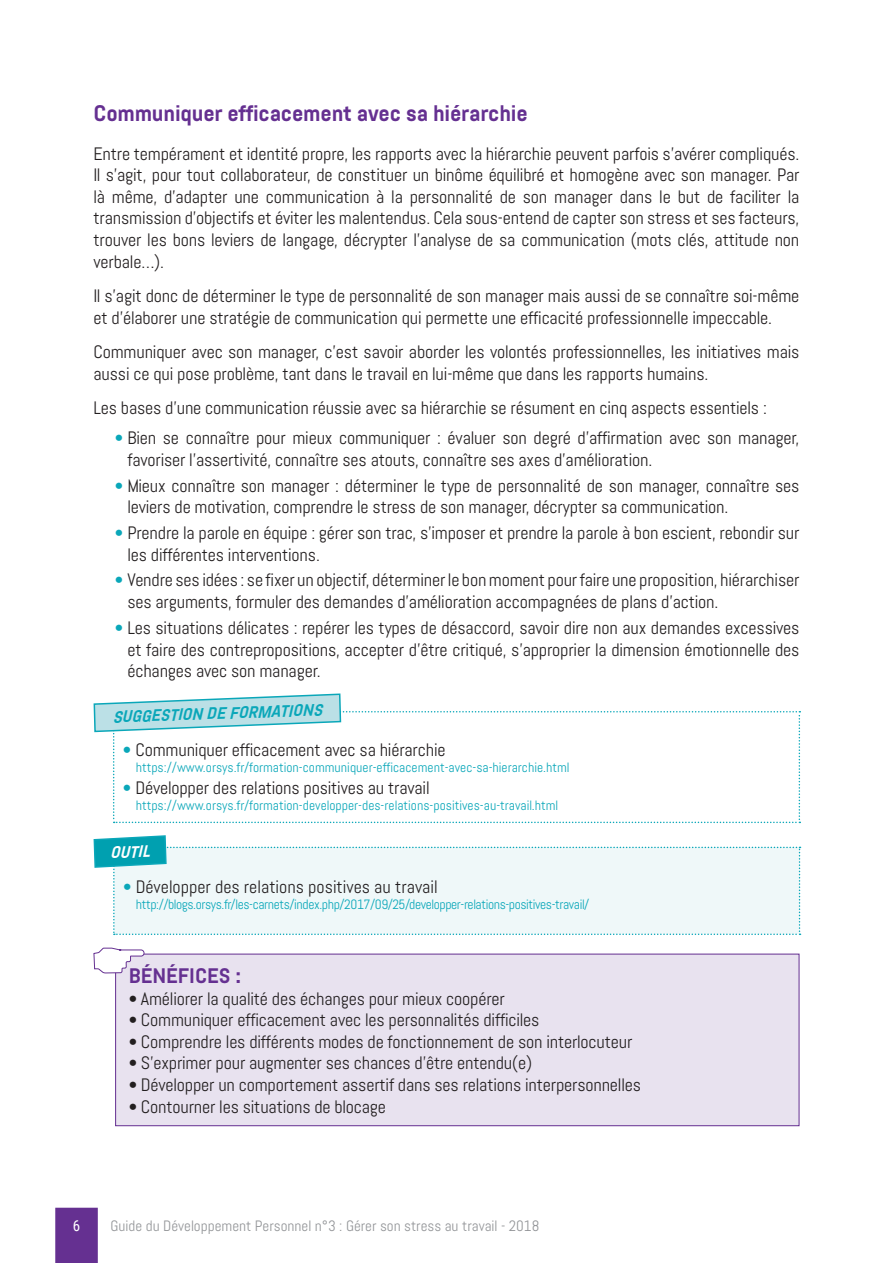
<style>
.page{position:relative;width:893px;height:1263px;background:#fff}
.page>*{position:absolute;margin:0;border:0;box-sizing:border-box;transform-origin:0 0}
.t1{font:700 22.5px "Abel Pro";letter-spacing:-.01em;color:#653091}
.t2{font:700 21px "Abel Pro";color:#653091}
.t3{font:18px/21.6px "Abel Pro";letter-spacing:-.01em;color:#231f20}
.t4{font:italic 700 16.5px "Abel Pro";color:#0aa7b9}
.t5{font:italic 700 16.5px "Abel Pro";color:#fff}
.t6{font:15px "Abel Pro";color:#939598}
.t7{font:15px "Roboto Condensed";color:#fff}
.t8{font:13.5px "Abel Pro";color:#0aa7b9}
.t9{font:13.5px "Abel Pro";letter-spacing:-.03em;color:#0aa7b9}
.s1{color:#0aa7b9}
</style>
<div class="page">
<div style="left:55px;top:1208px;width:43px;height:55px;background:#653091"></div>
<svg style="left:93px;top:693px;width:707px;height:130px"></svg>
<svg style="left:93px;top:835px;width:707px;height:100px"></svg>
<div style="left:116px;top:954px;width:683px;height:172px;background:#e8e2ef"></div>
<div style="left:115px;top:954px;width:684px;height:172px;border:1px solid #653091"></div>
<svg style="left:93px;top:947px;width:52px;height:27px"></svg>
<p class="t1" style="left:94px;top:98px;width:436px">Communiquer efficacement avec sa hiérarchie</p>
<p class="t3" style="left:94px;top:143px;width:707px;text-align:justify">Entre tempérament et identité propre, les rapports avec la hiérarchie peuvent parfois s’avérer compliqués.<br>Il s’agit, pour tout collaborateur, de constituer un binôme équilibré et homogène avec son manager. Par là même, d’adapter une communication à la personnalité de son manager dans le but de faciliter la transmission d’objectifs et éviter les malentendus. Cela sous-entend de capter son stress et ses facteurs, trouver les bons leviers de langage, décrypter l’analyse de sa communication (mots clés, attitude non verbale…).</p>
<p class="t3" style="left:94px;top:285px;width:707px">Il s’agit donc de déterminer le type de personnalité de son manager mais aussi de se connaître soi-même et d’élaborer une stratégie de communication qui permette une efficacité professionnelle impeccable.</p>
<p class="t3" style="left:94px;top:341px;width:707px">Communiquer avec son manager, c’est savoir aborder les volontés professionnelles, les initiatives mais aussi ce qui pose problème, tant dans le travail en lui-même que dans les rapports humains.</p>
<p class="t3" style="left:94px;top:397px;width:675px">Les bases d’une communication réussie avec sa hiérarchie se résument en cinq aspects essentiels :</p>
<p class="t3" style="left:127px;top:427px;width:673px;text-indent:-13px"><span class="s1">•</span> Bien se connaître pour mieux communiquer : évaluer son degré d’affirmation avec son manager, favoriser l’assertivité, connaître ses atouts, connaître ses axes d’amélioration.</p>
<p class="t3" style="left:127px;top:475px;width:674px;text-indent:-13px"><span class="s1">•</span> Mieux connaître son manager : déterminer le type de personnalité de son manager, connaître ses leviers de motivation, comprendre le stress de son manager, décrypter sa communication.</p>
<p class="t3" style="left:127px;top:522px;width:674px;text-indent:-13px"><span class="s1">•</span> Prendre la parole en équipe : gérer son trac, s’imposer et prendre la parole à bon escient, rebondir sur les différentes interventions.</p>
<p class="t3" style="left:127px;top:569px;width:673px;text-indent:-13px"><span class="s1">•</span> Vendre ses idées : se fixer un objectif, déterminer le bon moment pour faire une proposition, hiérarchiser ses arguments, formuler des demandes d’amélioration accompagnées de plans d’action.</p>
<p class="t3" style="left:127px;top:617px;width:674px;text-align:justify;text-indent:-13px"><span class="s1">•</span> Les situations délicates : repérer les types de désaccord, savoir dire non aux demandes excessives et faire des contrepropositions, accepter d’être critiqué, s’approprier la dimension émotionnelle des échanges avec son manager.</p>
<p class="t4" style="left:112px;top:705px;width:211px;rotate:-2deg">SUGGESTION DE FORMATIONS</p>
<p class="t3" style="left:123px;top:739px;width:324px"><span class="s1">•</span> Communiquer efficacement avec sa hiérarchie</p>
<p class="t8" style="left:136px;top:759px;width:435px">https://www.orsys.fr/formation-communiquer-efficacement-avec-sa-hierarchie.html</p>
<p class="t3" style="left:123px;top:777px;width:308px"><span class="s1">•</span> Développer des relations positives au travail</p>
<p class="t8" style="left:136px;top:797px;width:424px">https://www.orsys.fr/formation-developper-des-relations-positives-au-travail.html</p>
<p class="t5" style="left:109px;top:841px;width:41px;rotate:-2deg">OUTIL</p>
<p class="t3" style="left:123px;top:876px;width:316px"><span class="s1">•</span> Développer des relations positives au travail</p>
<p class="t9" style="left:136px;top:896px;width:455px">http://blogs.orsys.fr/les-carnets/index.php/2017/09/25/developper-relations-positives-travail/</p>
<p class="t2" style="left:129px;top:961px;width:114px">BÉNÉFICES :</p>
<p class="t3" style="left:129px;top:987px;width:378px">• Améliorer la qualité des échanges pour mieux coopérer</p>
<p class="t3" style="left:129px;top:1009px;width:412px">• Communiquer efficacement avec les personnalités difficiles</p>
<p class="t3" style="left:129px;top:1031px;width:505px">• Comprendre les différents modes de fonctionnement de son interlocuteur</p>
<p class="t3" style="left:129px;top:1052px;width:405px">• S’exprimer pour augmenter ses chances d’être entendu(e)</p>
<p class="t3" style="left:129px;top:1074px;width:514px">• Développer un comportement assertif dans ses relations interpersonnelles</p>
<p class="t3" style="left:129px;top:1095px;width:259px">• Contourner les situations de blocage</p>
<p class="t7" style="left:73px;top:1215px;width:9px">6</p>
<p class="t6" style="left:111px;top:1216px;width:430px">Guide du Développement Personnel n°3 : Gérer son stress au travail - 2018</p>
</div>
